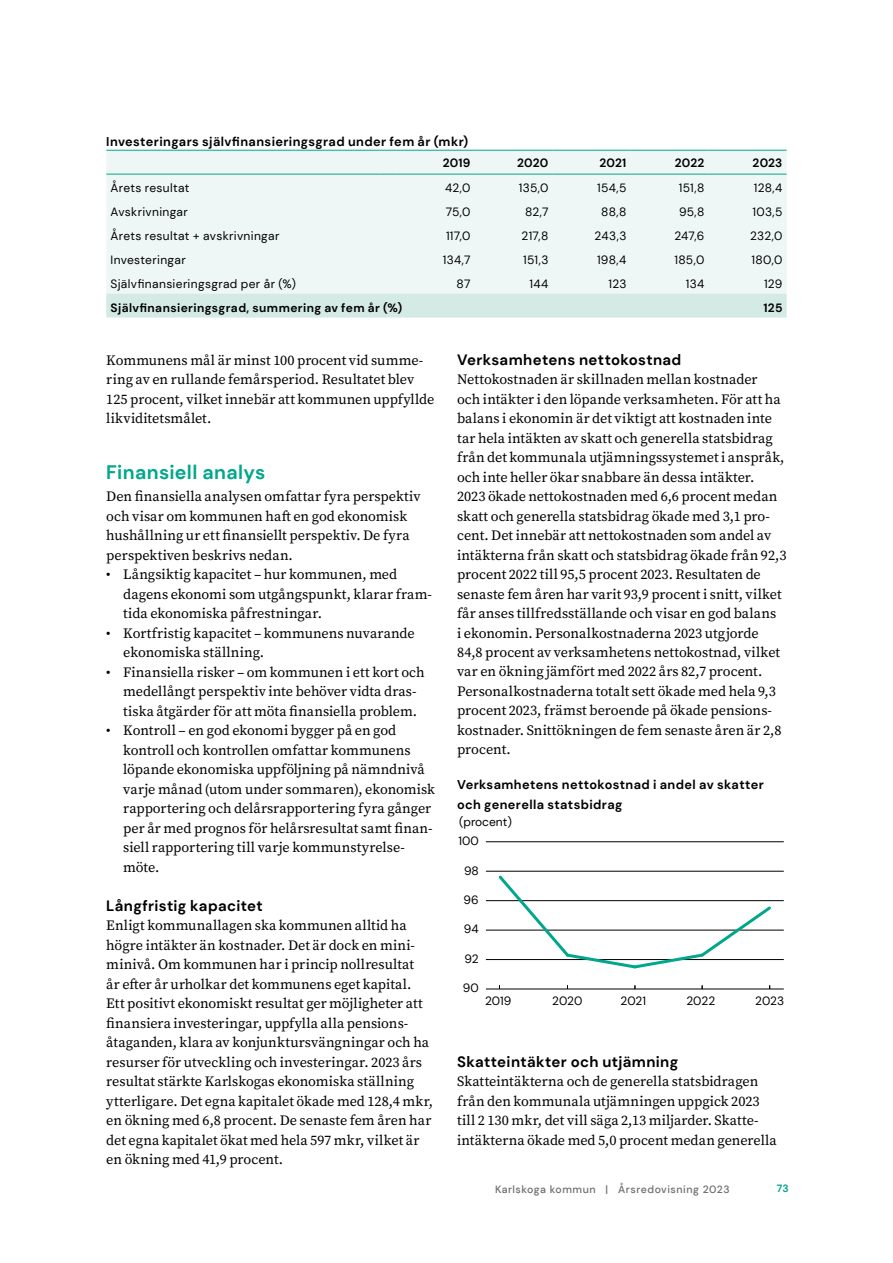
<style>
.page{position:relative;width:893px;height:1263px;background:#fff}
.page>*{position:absolute;margin:0;border:0;box-sizing:border-box;transform-origin:0 0}
.t1{font:700 19.5px "DM Sans";letter-spacing:.02em;color:#00a78b}
.t2{font:700 15px "DM Sans";letter-spacing:.02em;color:#000}
.t3{font:14.25px/19.5px "Source Serif Pro";color:#000}
.t4{font:700 12.75px/19.5px "DM Sans";letter-spacing:.03em;color:#000}
.t5{font:12px "DM Sans";letter-spacing:.025em;color:#000}
.t6{font:700 12px "DM Sans";letter-spacing:.03em;color:#000}
.t7{font:12px "DM Sans";color:#000}
.t8{font:500 10.5px "DM Sans";letter-spacing:.05em;color:#6f6e70}
.t9{font:700 10.5px "DM Sans";color:#00a78b}
</style>
<div class="page">
<div style="left:106px;top:151px;width:681px;height:143px;background:#eff7f6"></div>
<div style="left:106px;top:294px;width:681px;height:24px;background:#d4eae5"></div>
<hr style="left:106px;top:150px;width:274px;height:1px;background:#00a78b">
<svg style="left:380px;top:150px;width:17px;height:1px"></svg>
<hr style="left:397px;top:150px;width:78px;height:1px;background:#00a78b">
<hr style="left:475px;top:150px;width:78px;height:1px;background:#00a78b">
<hr style="left:553px;top:150px;width:78px;height:1px;background:#00a78b">
<hr style="left:631px;top:150px;width:78px;height:1px;background:#00a78b">
<hr style="left:709px;top:150px;width:78px;height:1px;background:#00a78b">
<hr style="left:106px;top:174px;width:274px;height:1px;background:#00a78b">
<svg style="left:380px;top:174px;width:17px;height:1px"></svg>
<hr style="left:397px;top:174px;width:78px;height:1px;background:#00a78b">
<hr style="left:475px;top:174px;width:78px;height:1px;background:#00a78b">
<hr style="left:553px;top:174px;width:78px;height:1px;background:#00a78b">
<hr style="left:631px;top:174px;width:78px;height:1px;background:#00a78b">
<hr style="left:709px;top:174px;width:78px;height:1px;background:#00a78b">
<hr style="left:486px;top:989px;width:298px;height:1px;background:#000">
<hr style="left:486px;top:959px;width:298px;height:1px;background:#000">
<hr style="left:486px;top:930px;width:298px;height:1px;background:#000">
<hr style="left:486px;top:900px;width:298px;height:1px;background:#000">
<hr style="left:486px;top:871px;width:298px;height:1px;background:#000">
<hr style="left:486px;top:841px;width:298px;height:1px;background:#000">
<svg style="left:496px;top:875px;width:278px;height:94px"></svg>
<p class="t4" style="left:106px;top:131px;width:364px">Investeringars självfinansieringsgrad under fem år (mkr)</p>
<p class="t6" style="left:443px;top:155px;width:29px">2019</p>
<p class="t6" style="left:517px;top:155px;width:33px">2020</p>
<p class="t6" style="left:600px;top:155px;width:28px">2021</p>
<p class="t6" style="left:675px;top:155px;width:31px">2022</p>
<p class="t6" style="left:753px;top:155px;width:31px">2023</p>
<p class="t5" style="left:111px;top:180px;width:80px">Årets resultat</p>
<p class="t5" style="left:445px;top:180px;width:27px">42,0</p>
<p class="t5" style="left:519px;top:180px;width:31px">135,0</p>
<p class="t5" style="left:597px;top:180px;width:31px">154,5</p>
<p class="t5" style="left:679px;top:180px;width:27px">151,8</p>
<p class="t5" style="left:754px;top:180px;width:30px">128,4</p>
<p class="t5" style="left:111px;top:204px;width:79px">Avskrivningar</p>
<p class="t5" style="left:446px;top:204px;width:26px">75,0</p>
<p class="t5" style="left:525px;top:204px;width:25px">82,7</p>
<p class="t5" style="left:601px;top:204px;width:27px">88,8</p>
<p class="t5" style="left:679px;top:204px;width:27px">95,8</p>
<p class="t5" style="left:752px;top:204px;width:31px">103,5</p>
<p class="t5" style="left:111px;top:228px;width:170px">Årets resultat + avskrivningar</p>
<p class="t5" style="left:446px;top:228px;width:26px">117,0</p>
<p class="t5" style="left:522px;top:228px;width:28px">217,8</p>
<p class="t5" style="left:595px;top:228px;width:33px">243,3</p>
<p class="t5" style="left:674px;top:228px;width:32px">247,6</p>
<p class="t5" style="left:750px;top:228px;width:34px">232,0</p>
<p class="t5" style="left:111px;top:252px;width:77px">Investeringar</p>
<p class="t5" style="left:443px;top:252px;width:29px">134,7</p>
<p class="t5" style="left:523px;top:252px;width:27px">151,3</p>
<p class="t5" style="left:597px;top:252px;width:31px">198,4</p>
<p class="t5" style="left:674px;top:252px;width:31px">185,0</p>
<p class="t5" style="left:752px;top:252px;width:32px">180,0</p>
<p class="t5" style="left:111px;top:276px;width:187px">Självfinansieringsgrad per år (%)</p>
<p class="t5" style="left:457px;top:276px;width:15px">87</p>
<p class="t5" style="left:530px;top:276px;width:20px">144</p>
<p class="t5" style="left:608px;top:276px;width:19px">123</p>
<p class="t5" style="left:686px;top:276px;width:20px">134</p>
<p class="t5" style="left:764px;top:276px;width:20px">129</p>
<p class="t6" style="left:111px;top:300px;width:293px">Självfinansieringsgrad, summering av fem år (%)</p>
<p class="t6" style="left:763px;top:300px;width:21px">125</p>
<p class="t3" style="left:106px;top:350px;width:329px">Kommunens mål är minst 100 procent vid summe&shy;ring av en rullande femårsperiod. Resultatet blev 125 procent, vilket innebär att kommunen uppfyllde likviditetsmålet.</p>
<p class="t2" style="left:457px;top:350px;width:226px">Verksamhetens nettokostnad</p>
<p class="t3" style="left:457px;top:369px;width:331px">Nettokostnaden är skillnaden mellan kostnader<br>och intäkter i den löpande verksamheten. För att ha balans i ekonomin är det viktigt att kostnaden inte tar hela intäkten av skatt och generella statsbidrag från det kommunala utjämningssystemet i anspråk, och inte heller ökar snabbare än dessa intäkter.<br>2023 ökade nettokostnaden med 6,6 procent medan skatt och generella statsbidrag ökade med 3,1 pro&shy;cent. Det innebär att nettokostnaden som andel av intäkterna från skatt och statsbidrag ökade från 92,3 procent 2022 till 95,5 procent 2023. Resultaten de senaste fem åren har varit 93,9 procent i snitt, vilket får anses tillfredsställande och visar en god balans<br>i ekonomin. Personalkostnaderna 2023 utgjorde 84,8 procent av verksamhetens nettokostnad, vilket var en ökning jämfört med 2022 års 82,7 procent.<br>Personalkostnaderna totalt sett ökade med hela 9,3 procent 2023, främst beroende på ökade pensions&shy;kostnader. Snittökningen de fem senaste åren är 2,8 procent.</p>
<p class="t4" style="left:457px;top:775px;width:308px">Verksamhetens nettokostnad i andel av skatter och generella statsbidrag</p>
<h1 class="t1" style="left:106px;top:459px;width:160px">Finansiell analys</h1>
<p class="t3" style="left:106px;top:486px;width:316px">Den finansiella analysen omfattar fyra perspektiv och visar om kommunen haft en god ekonomisk hushållning ur ett finansiellt perspektiv. De fyra perspektiven beskrivs nedan.</p>
<p class="t3" style="left:123px;top:565px;width:310px;text-indent:-17px">• Långsiktig kapacitet – hur kommunen, med dagens ekonomi som utgångspunkt, klarar fram&shy;tida ekonomiska påfrestningar.</p>
<p class="t3" style="left:123px;top:623px;width:293px;text-indent:-17px">• Kortfristig kapacitet – kommunens nuvarande ekonomiska ställning.</p>
<p class="t3" style="left:123px;top:662px;width:303px;text-indent:-17px">• Finansiella risker – om kommunen i ett kort och medellångt perspektiv inte behöver vidta dras&shy;tiska åtgärder för att möta finansiella problem.</p>
<p class="t3" style="left:123px;top:720px;width:313px;text-indent:-17px">• Kontroll – en god ekonomi bygger på en god kontroll och kontrollen omfattar kommunens löpande ekonomiska uppföljning på nämndnivå varje månad (utom under sommaren), ekonomisk rapportering och delårsrapportering fyra gånger per år med prognos för helårsresultat samt finan&shy;siell rapportering till varje kommunstyrelse&shy;möte.</p>
<p class="t2" style="left:106px;top:896px;width:158px">Långfristig kapacitet</p>
<p class="t3" style="left:106px;top:915px;width:328px">Enligt kommunallagen ska kommunen alltid ha högre intäkter än kostnader. Det är dock en mini&shy;minivå. Om kommunen har i princip nollresultat<br>år efter år urholkar det kommunens eget kapital.<br>Ett positivt ekonomiskt resultat ger möjligheter att finansiera investeringar, uppfylla alla pensions&shy;åtaganden, klara av konjunktursvängningar och ha resurser för utveckling och investeringar. 2023 års resultat stärkte Karlskogas ekonomiska ställning ytterligare. Det egna kapitalet ökade med 128,4 mkr, en ökning med 6,8 procent. De senaste fem åren har det egna kapitalet ökat med hela 597 mkr, vilket är en ökning med 41,9 procent.</p>
<p class="t7" style="left:459px;top:814px;width:54px">(procent)</p>
<p class="t5" style="left:458px;top:833px;width:22px">100</p>
<p class="t5" style="left:464px;top:863px;width:16px">98</p>
<p class="t5" style="left:464px;top:892px;width:17px">96</p>
<p class="t5" style="left:464px;top:922px;width:16px">94</p>
<p class="t5" style="left:464px;top:951px;width:16px">92</p>
<p class="t5" style="left:463px;top:981px;width:17px">90</p>
<p class="t5" style="left:485px;top:993px;width:28px">2019</p>
<p class="t5" style="left:686px;top:993px;width:30px">2022</p>
<p class="t5" style="left:552px;top:993px;width:31px">2020</p>
<p class="t5" style="left:755px;top:993px;width:30px">2023</p>
<p class="t5" style="left:621px;top:993px;width:27px">2021</p>
<p class="t2" style="left:457px;top:1052px;width:223px">Skatteintäkter och utjämning</p>
<p class="t3" style="left:457px;top:1071px;width:321px">Skatteintäkterna och de generella statsbidragen från den kommunala utjämningen uppgick 2023 till 2 130 mkr, det vill säga 2,13 miljarder. Skatte&shy;intäkterna ökade med 5,0 procent medan generella</p>
<p class="t8" style="left:495px;top:1182px;width:236px">Karlskoga kommun | Årsredovisning 2023</p>
<p class="t9" style="left:777px;top:1182px;width:13px">73</p>
</div>
